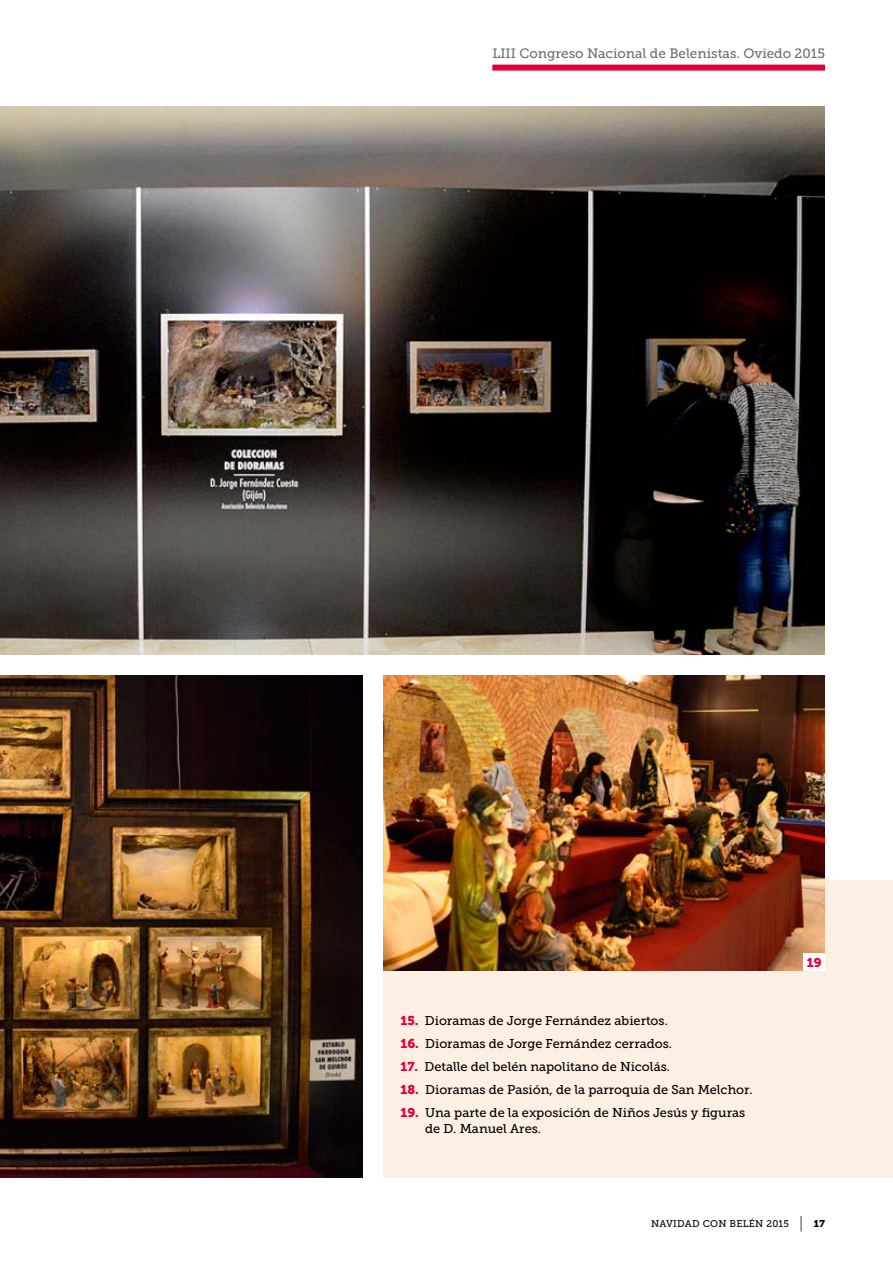
<style>
.page{position:relative;width:893px;height:1263px;background:#fff}
.page>*{position:absolute;margin:0;border:0;box-sizing:border-box;transform-origin:0 0}
.t1{font:13.5px "Museo Slab 500";color:#706f6f}
.t2{font:12.75px/16.5px "Museo Slab 500";color:#000}
.t3{font:12.75px "Museo Slab 900";color:#e4003a}
.t4{font:9.75px "Museo Slab 500";letter-spacing:.025em;color:#000}
.s1{font-family:"Museo Slab 900";color:#e4003a}
.s2{font-family:"Museo Slab 100";font-size:16.5px}
.s3{font-family:"Museo Slab 900"}
</style>
<div class="page">
<div style="left:383px;top:881px;width:510px;height:297px;background:#feefe5"></div>
<div style="left:492px;top:65px;width:333px;height:6px;background:#e4003a"></div>
<img style="left:0;top:106px;width:825px;height:548px">
<img style="left:0;top:676px;width:362px;height:502px">
<img style="left:383px;top:676px;width:442px;height:295px">
<div style="left:804px;top:954px;width:21px;height:17px;background:#fff"></div>
<p class="t1" style="left:492px;top:46px;width:334px">LIII Congreso Nacional de Belenistas. Oviedo 2015</p>
<p class="t2" style="left:400px;top:1012px;width:269px"><span class="s1">15.</span> Dioramas de Jorge Fernández abiertos.</p>
<p class="t2" style="left:400px;top:1035px;width:273px"><span class="s1">16.</span> Dioramas de Jorge Fernández cerrados.</p>
<p class="t2" style="left:400px;top:1058px;width:271px"><span class="s1">17.</span> Detalle del belén napolitano de Nicolás.</p>
<p class="t2" style="left:400px;top:1081px;width:354px"><span class="s1">18.</span> Dioramas de Pasión, de la parroquia de San Melchor.</p>
<p class="t2" style="left:425px;top:1104px;width:322px;text-indent:-25px"><span class="s1">19.</span> Una parte de la exposición de Niños Jesús y figuras de D. Manuel Ares.</p>
<p class="t3" style="left:807px;top:955px;width:16px">19</p>
<p class="t4" style="left:651px;top:1218px;width:175px">NAVIDAD CON BELÉN 2015 <span class="s2">|</span> <span class="s3">17</span></p>
</div>
